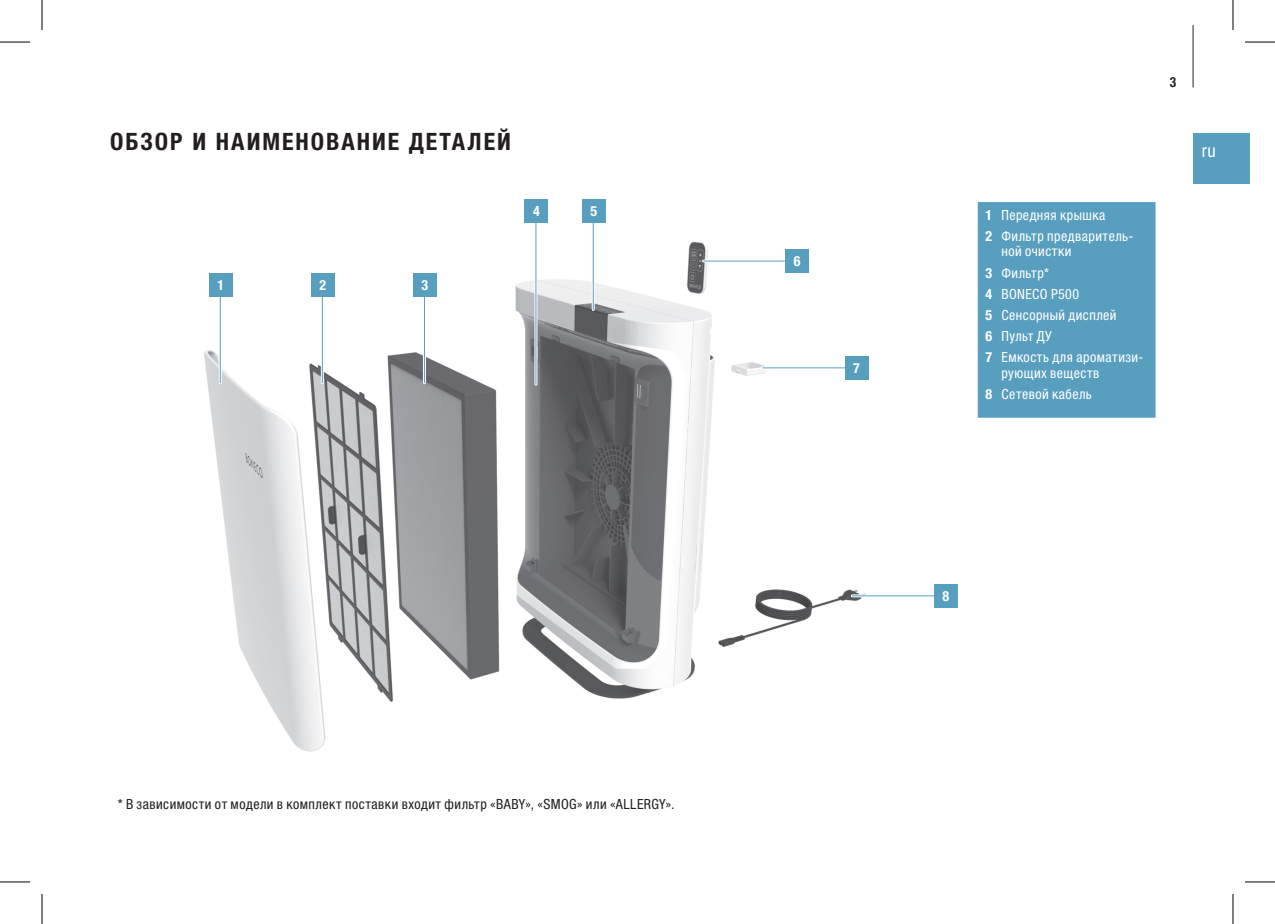
<style>
.page{position:relative;width:1275px;height:924px;background:#fff}
.page>*{position:absolute;margin:0;border:0;box-sizing:border-box;transform-origin:0 0}
.t1{font:700 condensed 24px "Helvetica Neue LTW1 G";letter-spacing:.08em;color:#231f20}
.t2{font:condensed 18px "Helvetica Neue LTW1 G";color:#fff}
.t3{font:condensed 14px/21.2px "Helvetica Neue LTW1 G";letter-spacing:.035em;color:#fff}
.t4{font:condensed 14px "Helvetica Neue LTW1 G";letter-spacing:.035em;color:#231f20}
.t5{font:700 condensed 14px "Helvetica Neue LTW1 G";color:#fff}
.t6{font:700 condensed 14px "Helvetica Neue LTW1 G";color:#231f20;scale:.96 1}
.s1{font-weight:700}
</style>
<div class="page">
<img style="left:204px;top:199px;width:853px;height:553px">
<div style="left:1193px;top:133px;width:57px;height:51px;background:#589ebf"></div>
<hr style="left:1192px;top:25px;width:1px;height:62px;background:#231f20">
<hr style="left:219px;top:292px;width:3px;height:90px;background:#fff">
<hr style="left:321px;top:292px;width:3px;height:90px;background:#fff">
<hr style="left:423px;top:292px;width:3px;height:90px;background:#fff">
<hr style="left:534px;top:218px;width:3px;height:166px;background:#fff">
<hr style="left:592px;top:218px;width:3px;height:91px;background:#fff">
<hr style="left:703px;top:259px;width:91px;height:3px;background:#fff">
<hr style="left:763px;top:366px;width:90px;height:3px;background:#fff">
<hr style="left:852px;top:594px;width:91px;height:3px;background:#fff">
<div style="left:209px;top:273px;width:24px;height:23px;background:#589ebf"></div>
<div style="left:311px;top:273px;width:24px;height:23px;background:#589ebf"></div>
<div style="left:413px;top:273px;width:24px;height:23px;background:#589ebf"></div>
<div style="left:524px;top:199px;width:24px;height:24px;background:#589ebf"></div>
<div style="left:582px;top:199px;width:23px;height:24px;background:#589ebf"></div>
<div style="left:844px;top:356px;width:24px;height:23px;background:#589ebf"></div>
<div style="left:978px;top:203px;width:176px;height:213px;background:#589ebf"></div>
<div style="left:977px;top:202px;width:178px;height:215px;border:2px solid #589ebf"></div>
<hr style="left:220px;top:292px;width:1px;height:90px;background:#589ebf">
<hr style="left:322px;top:292px;width:1px;height:90px;background:#589ebf">
<hr style="left:424px;top:292px;width:1px;height:90px;background:#589ebf">
<hr style="left:535px;top:218px;width:1px;height:166px;background:#589ebf">
<hr style="left:593px;top:218px;width:1px;height:91px;background:#589ebf">
<hr style="left:703px;top:260px;width:91px;height:1px;background:#589ebf">
<hr style="left:763px;top:367px;width:90px;height:1px;background:#589ebf">
<hr style="left:852px;top:595px;width:91px;height:1px;background:#589ebf">
<div style="left:785px;top:249px;width:24px;height:24px;background:#589ebf"></div>
<div style="left:934px;top:584px;width:24px;height:23px;background:#589ebf"></div>
<hr style="left:0;top:42px;width:30px;height:1px;background:#000">
<hr style="left:1245px;top:42px;width:30px;height:1px;background:#000">
<hr style="left:0;top:881px;width:30px;height:1px;background:#000">
<hr style="left:1245px;top:881px;width:30px;height:1px;background:#000">
<hr style="left:42px;top:0;width:1px;height:30px;background:#000">
<hr style="left:42px;top:893px;width:1px;height:30px;background:#000">
<hr style="left:1232px;top:0;width:1px;height:30px;background:#000">
<hr style="left:1232px;top:893px;width:1px;height:30px;background:#000">
<h1 class="t1" style="left:110px;top:127px;width:402px">ОБЗОР И НАИМЕНОВАНИЕ ДЕТАЛЕЙ</h1>
<p class="t5" style="left:533px;top:203px;width:8px">4</p>
<p class="t5" style="left:590px;top:203px;width:8px">5</p>
<p class="t5" style="left:217px;top:276px;width:8px">1</p>
<p class="t5" style="left:319px;top:276px;width:8px">2</p>
<p class="t5" style="left:421px;top:276px;width:8px">3</p>
<p class="t4" style="left:118px;top:795px;width:558px">* В зависимости от модели в комплект поставки входит фильтр «BABY», «SMOG» или «ALLERGY».</p>
<p class="t5" style="left:794px;top:253px;width:8px">6</p>
<p class="t5" style="left:853px;top:359px;width:8px">7</p>
<p class="t3" style="left:985px;top:204px;width:149px"><span class="s1">1</span> Передняя крышка<br><span class="s1">2</span> Фильтр предваритель-</p>
<p class="t3" style="left:985px;top:241px;width:160px;text-indent:16px">ной очистки<br><span class="s1">3</span> Фильтр*<br><span class="s1">4</span> BONECO P500<br><span class="s1">5</span> Сенсорный дисплей<br><span class="s1">6</span> Пульт ДУ<br><span class="s1">7</span> Емкость для ароматизи-</p>
<p class="t3" style="left:985px;top:362px;width:115px;text-indent:16px">рующих веществ<br><span class="s1">8</span> Сетевой кабель</p>
<p class="t6" style="left:1169px;top:74px;width:8px">3</p>
<p class="t2" style="left:1201px;top:140px;width:15px">ru</p>
<p class="t5" style="left:942px;top:587px;width:8px">8</p>
</div>
